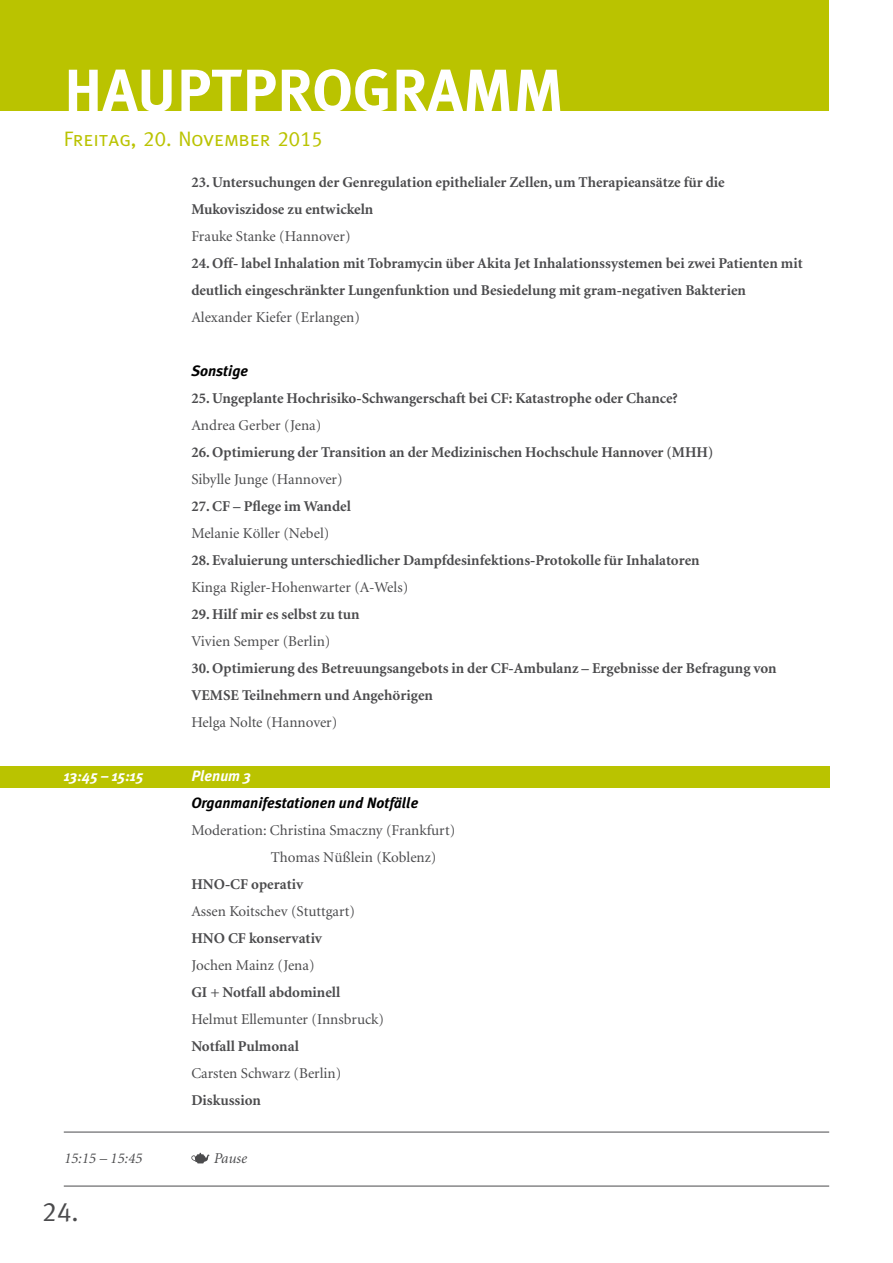
<style>
.page{position:relative;width:893px;height:1263px;background:#fff}
.page>*{position:absolute;margin:0;border:0;box-sizing:border-box;transform-origin:0 0}
.t1{font:700 60px "Meta Plus";color:#fff}
.t2{font:27px "Meta Caps";color:#4b4b4d}
.t3{font:21px "Meta Caps";color:#bac300}
.t4{font:700 15px/27px "Minion";color:#4b4b4d}
.t5{font:15px/27px "Minion";color:#4b4b4d}
.t6{font:italic 700 15px "Meta Plus";color:#000}
.t7{font:italic 700 15px "Meta Plus";color:#fff}
.t8{font:italic 15px "Minion";color:#4b4b4d}
</style>
<div class="page">
<div style="left:0;top:0;width:829px;height:111px;background:#bac300"></div>
<div style="left:0;top:766px;width:829px;height:22px;background:#bac300"></div>
<hr style="left:64px;top:1132px;width:765px;height:1px;background:#4b4b4d">
<svg style="left:191px;top:1153px;width:19px;height:10px"></svg>
<hr style="left:64px;top:1186px;width:765px;height:1px;background:#4b4b4d">
<h1 class="t1" style="left:64px;top:56px;width:502px">HAUPTPROGRAMM</h1>
<h3 class="t3" style="left:64px;top:126px;width:260px">Freitag, 20. November 2015</h3>
<p class="t4" style="left:191px;top:169px;width:535px">23. Untersuchungen der Genregulation epithelialer Zellen, um Therapieansätze für die<br>Mukoviszidose zu entwickeln</p>
<p class="t5" style="left:191px;top:224px;width:161px">Frauke Stanke (Hannover)</p>
<p class="t4" style="left:191px;top:250px;width:613px">24. Off- label Inhalation mit Tobramycin über Akita Jet Inhalationssystemen bei zwei Patienten mit deutlich eingeschränkter Lungenfunktion und Besiedelung mit gram-negativen Bakterien</p>
<p class="t5" style="left:191px;top:305px;width:170px">Alexander Kiefer (Erlangen)</p>
<p class="t6" style="left:191px;top:362px;width:58px">Sonstige</p>
<p class="t4" style="left:191px;top:385px;width:488px">25. Ungeplante Hochrisiko-Schwangerschaft bei CF: Katastrophe oder Chance?</p>
<p class="t5" style="left:191px;top:413px;width:131px">Andrea Gerber (Jena)</p>
<p class="t4" style="left:191px;top:439px;width:523px">26. Optimierung der Transition an der Medizinischen Hochschule Hannover (MHH)</p>
<p class="t5" style="left:191px;top:467px;width:153px">Sibylle Junge (Hannover)</p>
<p class="t4" style="left:191px;top:493px;width:161px">27. CF – Pflege im Wandel</p>
<p class="t5" style="left:191px;top:521px;width:140px">Melanie Köller (Nebel)</p>
<p class="t4" style="left:191px;top:547px;width:510px">28. Evaluierung unterschiedlicher Dampfdesinfektions-Protokolle für Inhalatoren</p>
<p class="t5" style="left:191px;top:575px;width:218px">Kinga Rigler-Hohenwarter (A-Wels)</p>
<p class="t4" style="left:191px;top:601px;width:170px">29. Hilf mir es selbst zu tun</p>
<p class="t5" style="left:191px;top:629px;width:141px">Vivien Semper (Berlin)</p>
<p class="t4" style="left:191px;top:655px;width:587px">30. Optimierung des Betreuungsangebots in der CF-Ambulanz – Ergebnisse der Befragung von<br>VEMSE Teilnehmern und Angehörigen</p>
<p class="t5" style="left:191px;top:710px;width:147px">Helga Nolte (Hannover)</p>
<p class="t7" style="left:64px;top:767px;width:81px">13:45 – 15:15</p>
<p class="t7" style="left:191px;top:767px;width:61px">Plenum 3</p>
<p class="t6" style="left:191px;top:794px;width:229px">Organmanifestationen und Notfälle</p>
<p class="t5" style="left:271px;top:818px;width:186px;text-indent:-79px">Moderation: Christina Smaczny (Frankfurt)<br>Thomas Nüßlein (Koblenz)</p>
<p class="t4" style="left:191px;top:871px;width:113px">HNO-CF operativ</p>
<p class="t5" style="left:191px;top:899px;width:165px">Assen Koitschev (Stuttgart)</p>
<p class="t4" style="left:191px;top:925px;width:132px">HNO CF konservativ</p>
<p class="t5" style="left:191px;top:953px;width:125px">Jochen Mainz (Jena)</p>
<p class="t4" style="left:191px;top:979px;width:150px">GI + Notfall abdominell</p>
<p class="t5" style="left:191px;top:1007px;width:194px">Helmut Ellemunter (Innsbruck)</p>
<p class="t4" style="left:191px;top:1033px;width:109px">Notfall Pulmonal</p>
<p class="t5" style="left:191px;top:1061px;width:151px">Carsten Schwarz (Berlin)</p>
<p class="t4" style="left:191px;top:1087px;width:71px">Diskussion</p>
<p class="t8" style="left:64px;top:1151px;width:79px">15:15 – 15:45</p>
<p class="t8" style="left:213px;top:1151px;width:35px">Pause</p>
<h2 class="t2" style="left:43px;top:1195px;width:38px">24.</h2>
</div>
